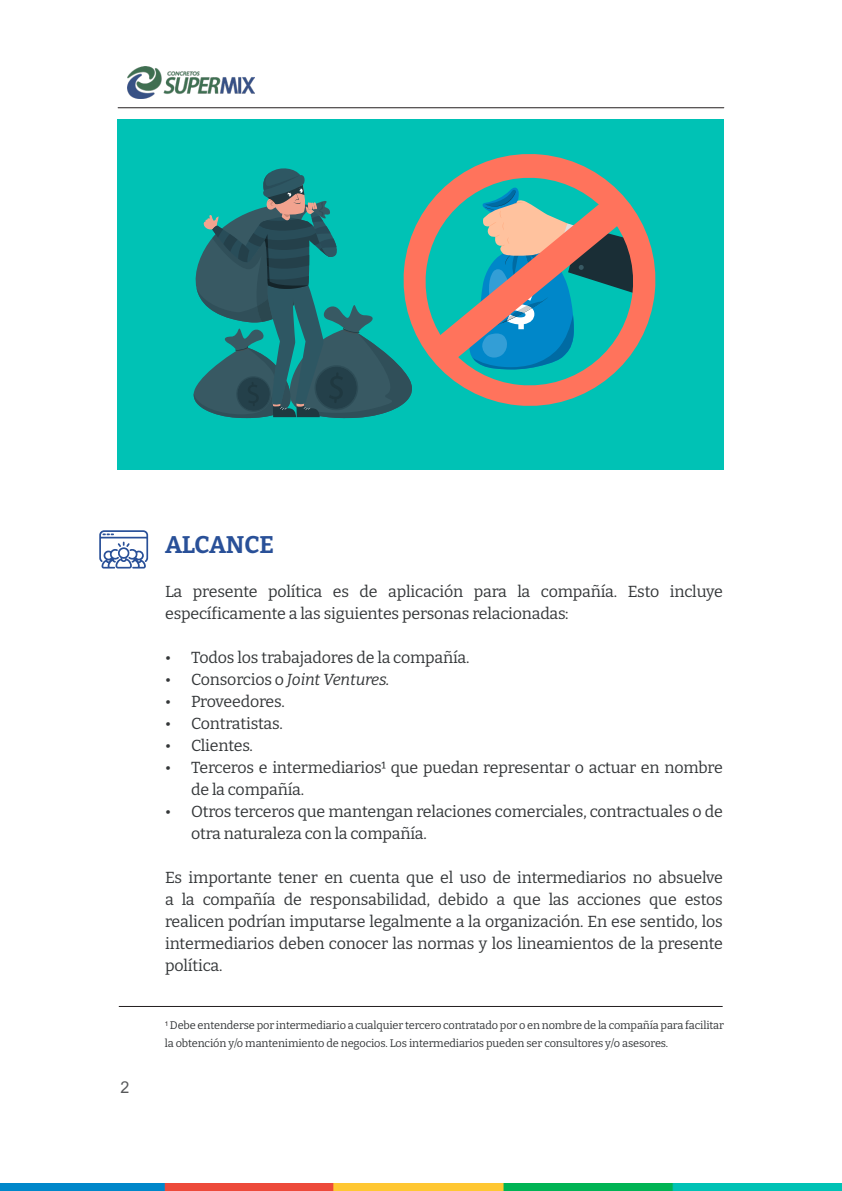
<style>
.page{position:relative;width:842px;height:1191px;background:#fff}
.page>*{position:absolute;margin:0;border:0;box-sizing:border-box;transform-origin:0 0}
.Títulos{font:700 24px "Bitter";letter-spacing:-.02em;color:#295098}
.Párrafos_básicos{font:16px/22px "Bitter";letter-spacing:-.01em;color:#333638}
.t1{font:italic 16px "Bitter";letter-spacing:-.01em;color:#333638}
.t2{font:16px "Arial Nova";color:#57585a}
.Párrafos_básicos-2{font:11px/18px "Bitter";letter-spacing:-.01em;color:#333638}
.s1{font-style:normal}
</style>
<div class="page">
<hr style="left:118px;top:107px;width:606px;height:1px;background:#231f20">
<img style="left:0;top:1183px;width:842px;height:8px">
<img style="left:127px;top:66px;width:128px;height:33px">
<svg style="left:99px;top:530px;width:49px;height:38px"></svg>
<div style="left:118px;top:119px;width:606px;height:351px;background:#00c2b5"></div>
<svg style="left:193px;top:168px;width:204px;height:251px"></svg>
<svg style="left:397px;top:154px;width:259px;height:254px"></svg>
<svg style="left:428px;top:187px;width:213px;height:183px"></svg>
<hr style="left:119px;top:1006px;width:604px;height:1px;background:#231f20">
<p class="t2" style="left:120px;top:1078px;width:10px">2</p>
<p class="Títulos" style="left:165px;top:525px;width:111px">ALCANCE</p>
<p class="Párrafos_básicos" style="left:165px;top:579px;width:559px">La presente política es de aplicación para la compañía. Esto incluye específicamente a las siguientes personas relacionadas:</p>
<p class="Párrafos_básicos" style="left:165px;top:645px;width:306px">• Todos los trabajadores de la compañía.</p>
<p class="t1" style="left:165px;top:668px;width:226px"><span class="s1">• Consorcios o</span> Joint Ventures.</p>
<p class="Párrafos_básicos" style="left:165px;top:689px;width:121px">• Proveedores.</p>
<p class="Párrafos_básicos" style="left:165px;top:711px;width:119px">• Contratistas.</p>
<p class="Párrafos_básicos" style="left:165px;top:733px;width:89px">• Clientes.</p>
<p class="Párrafos_básicos" style="left:191px;top:755px;width:533px;text-indent:-26px">• Terceros e intermediarios1 que puedan representar o actuar en nombre de la compañía.</p>
<p class="Párrafos_básicos" style="left:191px;top:799px;width:533px;text-indent:-26px">• Otros terceros que mantengan relaciones comerciales, contractuales o de otra naturaleza con la compañía.</p>
<p class="Párrafos_básicos" style="left:165px;top:865px;width:559px;text-align:justify">Es importante tener en cuenta que el uso de intermediarios no absuelve a la compañía de responsabilidad, debido a que las acciones que estos realicen podrían imputarse legalmente a la organización. En ese sentido, los intermediarios deben conocer las normas y los lineamientos de la presente política.</p>
<p class="Párrafos_básicos-2" style="left:165px;top:1016px;width:561px"><sup>1</sup> Debe entenderse por intermediario a cualquier tercero contratado por o en nombre de la compañía para facilitar la obtención y/o mantenimiento de negocios. Los intermediarios pueden ser consultores y/o asesores.</p>
</div>
